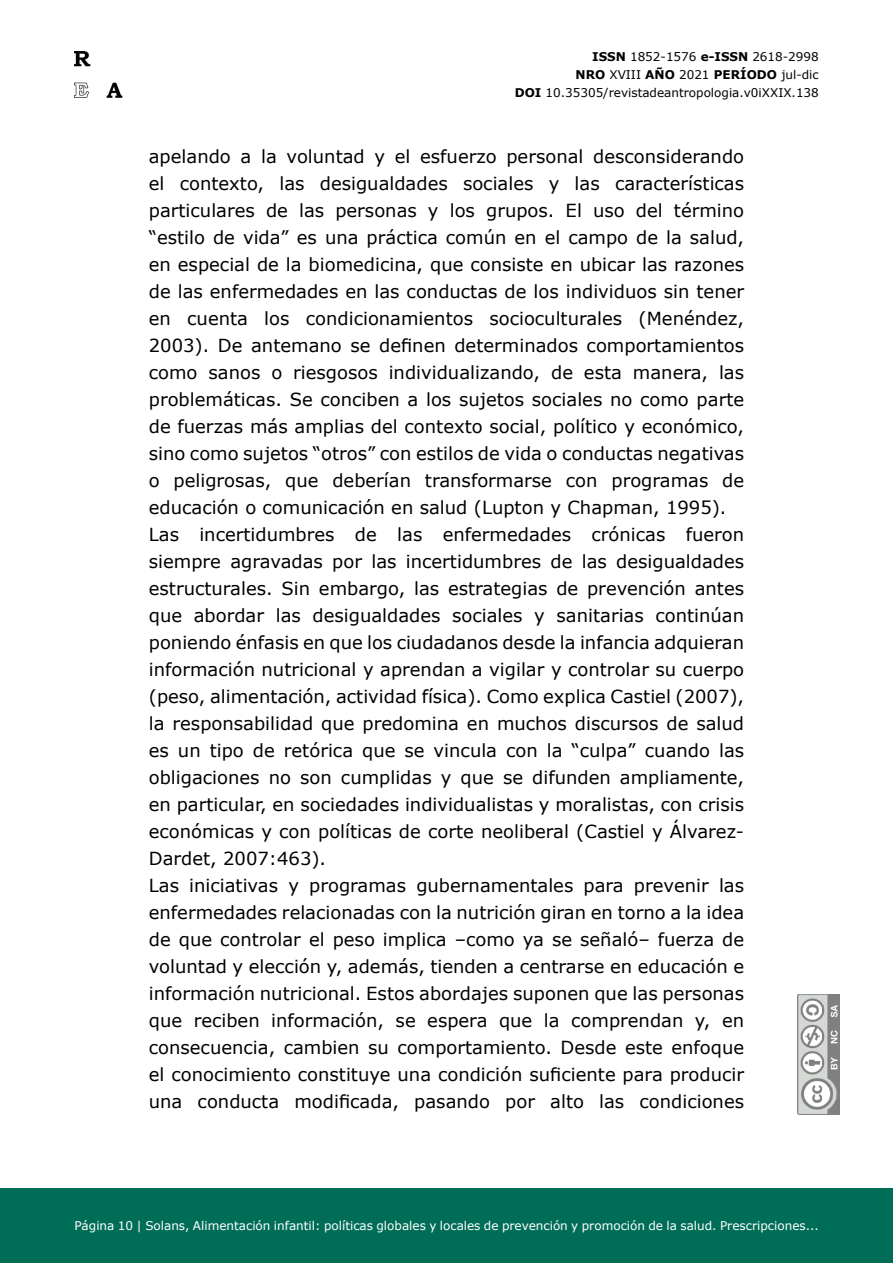
<style>
.page{position:relative;width:893px;height:1263px;background:#fff}
.page>*{position:absolute;margin:0;border:0;box-sizing:border-box;transform-origin:0 0}
.t1{font:18px/27px "Verdana";color:#000}
.t2{font:12px "Verdana";color:#fff}
.t3{font:12px/18px "Verdana";color:#000;text-align:right}
.s1{font-weight:700}
</style>
<div class="page">
<img style="left:798px;top:994px;width:42px;height:120px">
<div style="left:0;top:1188px;width:893px;height:75px;background:#006e56"></div>
<img style="left:74px;top:52px;width:49px;height:45px">
<p class="t3" style="left:515px;top:47px;width:306px"><span class="s1">ISSN</span> 1852-1576 <span class="s1">e-ISSN</span> 2618-2998<br><span class="s1">NRO</span> XVIII <span class="s1">AÑO</span> 2021 <span class="s1">PERÍODO</span> jul-dic<br><span class="s1">DOI</span> 10.35305/revistadeantropologia.v0iXXIX.138</p>
<p class="t1" style="left:149px;top:142px;width:597px">apelando a la voluntad y el esfuerzo personal desconsiderando el contexto, las desigualdades sociales y las características particulares de las personas y los grupos. El uso del término “estilo de vida” es una práctica común en el campo de la salud, en especial de la biomedicina, que consiste en ubicar las razones de las enfermedades en las conductas de los individuos sin tener en cuenta los condicionamientos socioculturales (Menéndez, 2003). De antemano se definen determinados comportamientos como sanos o riesgosos individualizando, de esta manera, las problemáticas. Se conciben a los sujetos sociales no como parte de fuerzas más amplias del contexto social, político y económico, sino como sujetos “otros” con estilos de vida o conductas negativas o peligrosas, que deberían transformarse con programas de educación o comunicación en salud (Lupton y Chapman, 1995).<br>Las incertidumbres de las enfermedades crónicas fueron siempre agravadas por las incertidumbres de las desigualdades estructurales. Sin embargo, las estrategias de prevención antes que abordar las desigualdades sociales y sanitarias continúan poniendo énfasis en que los ciudadanos desde la infancia adquieran información nutricional y aprendan a vigilar y controlar su cuerpo (peso, alimentación, actividad física). Como explica Castiel (2007), la responsabilidad que predomina en muchos discursos de salud es un tipo de retórica que se vincula con la “culpa” cuando las obligaciones no son cumplidas y que se difunden ampliamente, en particular, en sociedades individualistas y moralistas, con crisis económicas y con políticas de corte neoliberal (Castiel y Álvarez-Dardet, 2007:463).<br>Las iniciativas y programas gubernamentales para prevenir las enfermedades relacionadas con la nutrición giran en torno a la idea de que controlar el peso implica –como ya se señaló– fuerza de voluntad y elección y, además, tienden a centrarse en educación e información nutricional. Estos abordajes suponen que las personas que reciben información, se espera que la comprendan y, en consecuencia, cambien su comportamiento. Desde este enfoque el conocimiento constituye una condición suficiente para producir una conducta modificada, pasando por alto las condiciones</p>
<p class="t2" style="left:74px;top:1217px;width:746px">Página 10 | Solans, Alimentación infantil: políticas globales y locales de prevención y promoción de la salud. Prescripciones...</p>
</div>
